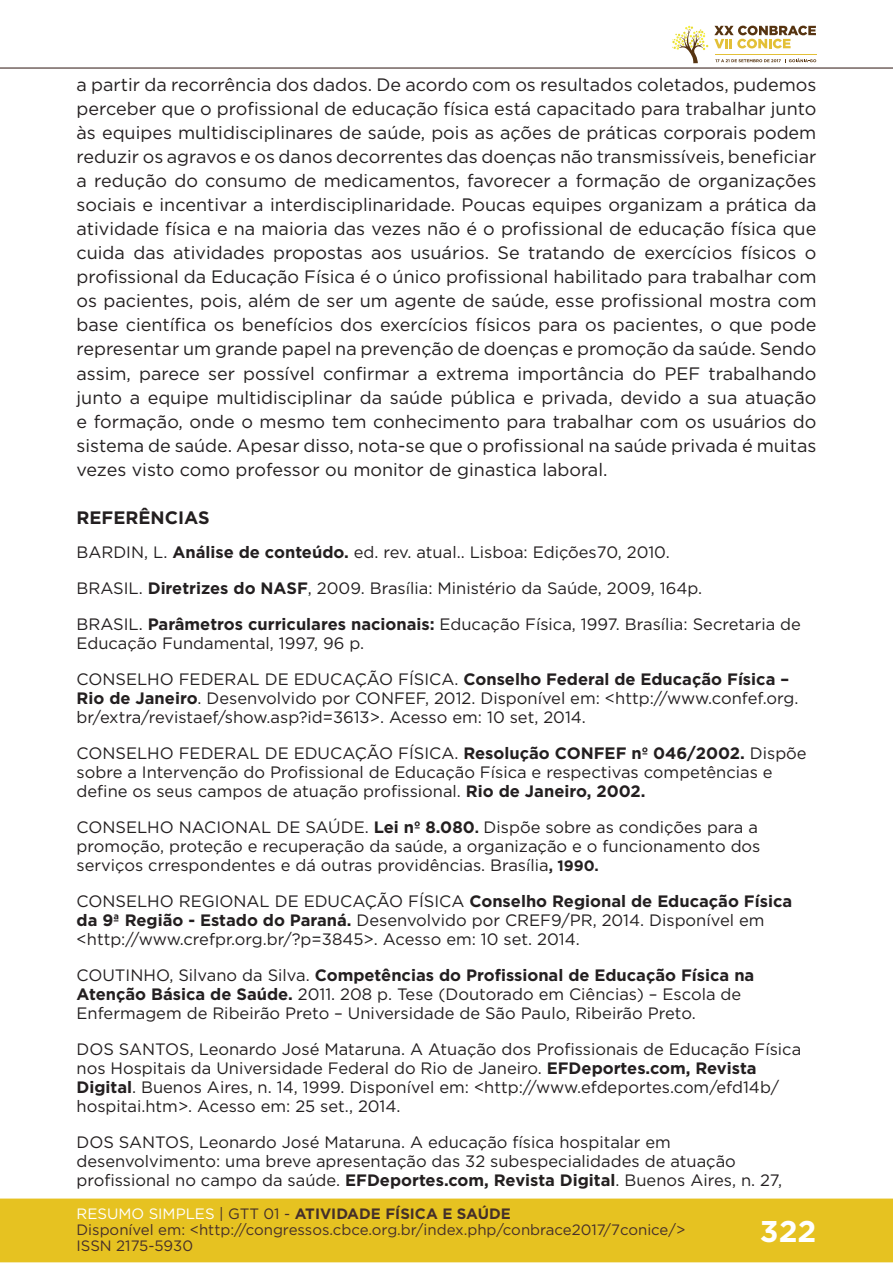
<style>
.page{position:relative;width:893px;height:1263px;background:#fff}
.page>*{position:absolute;margin:0;border:0;box-sizing:border-box;transform-origin:0 0}
.t1{font:700 30px "Gotham";color:#fff}
.t2{font:18px/24px "Gotham";color:#231f20;text-align:justify}
.t3{font:700 18px "Gotham";color:#231f20}
.t4{font:16.5px/19px "Gotham";color:#231f20}
.t5{font:15px/16px "Gotham";color:#462f2a}
.s1{font-weight:700}
.s2{font-weight:700;font-size:15px}
.s3{color:#fff}
.s4{color:#442f2a}
.s5{font-weight:700;color:#442f2a}
</style>
<div class="page">
<div style="left:0;top:1198px;width:893px;height:64px;background:#e6c221;border:2px solid #e6c221"></div>
<hr style="left:0;top:67px;width:893px;height:2px;background:#442f2a">
<svg style="left:672px;top:26px;width:144px;height:37px"></svg>
<p class="t2" style="left:77px;top:72px;width:741px">a partir da recorrência dos dados. De acordo com os resultados coletados, pudemos perceber que o profissional de educação física está capacitado para trabalhar junto às equipes multidisciplinares de saúde, pois as ações de práticas corporais podem reduzir os agravos e os danos decorrentes das doenças não transmissíveis, beneficiar a redução do consumo de medicamentos, favorecer a formação de organizações sociais e incentivar a interdisciplinaridade. Poucas equipes organizam a prática da atividade física e na maioria das vezes não é o profissional de educação física que cuida das atividades propostas aos usuários. Se tratando de exercícios físicos o profissional da Educação Física é o único profissional habilitado para trabalhar com os pacientes, pois, além de ser um agente de saúde, esse profissional mostra com base científica os benefícios dos exercícios físicos para os pacientes, o que pode representar um grande papel na prevenção de doenças e promoção da saúde. Sendo assim, parece ser possível confirmar a extrema importância do PEF trabalhando junto a equipe multidisciplinar da saúde pública e privada, devido a sua atuação e formação, onde o mesmo tem conhecimento para trabalhar com os usuários do sistema de saúde. Apesar disso, nota-se que o profissional na saúde privada é muitas vezes visto como professor ou monitor de ginastica laboral.</p>
<p class="t3" style="left:77px;top:506px;width:135px">REFERÊNCIAS</p>
<p class="t4" style="left:77px;top:534px;width:726px;line-height:36px">BARDIN, L. <span class="s1">Análise de conteúdo.</span> ed. rev. atual.. Lisboa: Edições70, 2010.<br>BRASIL. <span class="s1">Diretrizes do NASF</span>, 2009. Brasília: Ministério da Saúde, 2009, 164p.<br>BRASIL. <span class="s1">Parâmetros curriculares nacionais:</span> Educação Física, 1997. Brasília: Secretaria de</p>
<p class="t4" style="left:77px;top:625px;width:714px;line-height:36px">Educação Fundamental, 1997, 96 p.<br>CONSELHO FEDERAL DE EDUCAÇÃO FÍSICA. <span class="s1">Conselho Federal de Educação Física –</span></p>
<p class="t4" style="left:77px;top:688px;width:724px"><span class="s1">Rio de Janeiro</span>. Desenvolvido por CONFEF, 2012. Disponível em: &lt;http://www.confef.org. br/extra/revistaef/show.asp?id=3613&gt;. Acesso em: 10 set, 2014.</p>
<p class="t4" style="left:77px;top:743px;width:732px">CONSELHO FEDERAL DE EDUCAÇÃO FÍSICA. <span class="s1">Resolução CONFEF nº 046/2002.</span> Dispõe sobre a Intervenção do Profissional de Educação Física e respectivas competências e define os seus campos de atuação profissional. <span class="s1">Rio de Janeiro, 2002.</span></p>
<p class="t4" style="left:77px;top:817px;width:685px">CONSELHO NACIONAL DE SAÚDE. <span class="s1">Lei nº 8.080</span><span class="s2">.</span> Dispõe sobre as condições para a promoção, proteção e recuperação da saúde, a organização e o funcionamento dos serviços crrespondentes e dá outras providências. Brasília<span class="s2">, 1990.</span></p>
<p class="t4" style="left:77px;top:891px;width:717px">CONSELHO REGIONAL DE EDUCAÇÃO FÍSICA <span class="s1">Conselho Regional de Educação Física da 9ª Região - Estado do Paraná.</span> Desenvolvido por CREF9/PR, 2014. Disponível em &lt;http://www.crefpr.org.br/?p=3845&gt;. Acesso em: 10 set. 2014.</p>
<p class="t4" style="left:77px;top:965px;width:679px">COUTINHO, Silvano da Silva. <span class="s1">Competências do Profissional de Educação Física na<br>Atenção Básica de Saúde.</span> 2011. 208 p. Tese (Doutorado em Ciências) – Escola de<br>Enfermagem de Ribeirão Preto – Universidade de São Paulo, Ribeirão Preto.</p>
<p class="t4" style="left:77px;top:1039px;width:726px">DOS SANTOS, Leonardo José Mataruna. A Atuação dos Profissionais de Educação Física nos Hospitais da Universidade Federal do Rio de Janeiro. <span class="s1">EFDeportes.com, Revista Digital</span>. Buenos Aires, n. 14, 1999. Disponível em: &lt;http://www.efdeportes.com/efd14b/ hospitai.htm&gt;. Acesso em: 25 set., 2014.</p>
<p class="t4" style="left:77px;top:1133px;width:707px">DOS SANTOS, Leonardo José Mataruna. A educação física hospitalar em desenvolvimento: uma breve apresentação das 32 subespecialidades de atuação profissional no campo da saúde. <span class="s1">EFDeportes.com, Revista Digital</span>. Buenos Aires, n. 27,</p>
<p class="t5" style="left:77px;top:1205px;width:610px"><span class="s3">RESUMO SIMPLES</span> <span class="s4">| GTT 01 -</span> <span class="s5">ATIVIDADE FÍSICA E SAÚDE<br></span>Disponível em: &lt;http://congressos.cbce.org.br/index.php/conbrace2017/7conice/&gt;<br>ISSN 2175-5930</p>
<h1 class="t1" style="left:760px;top:1212px;width:58px">322</h1>
</div>
